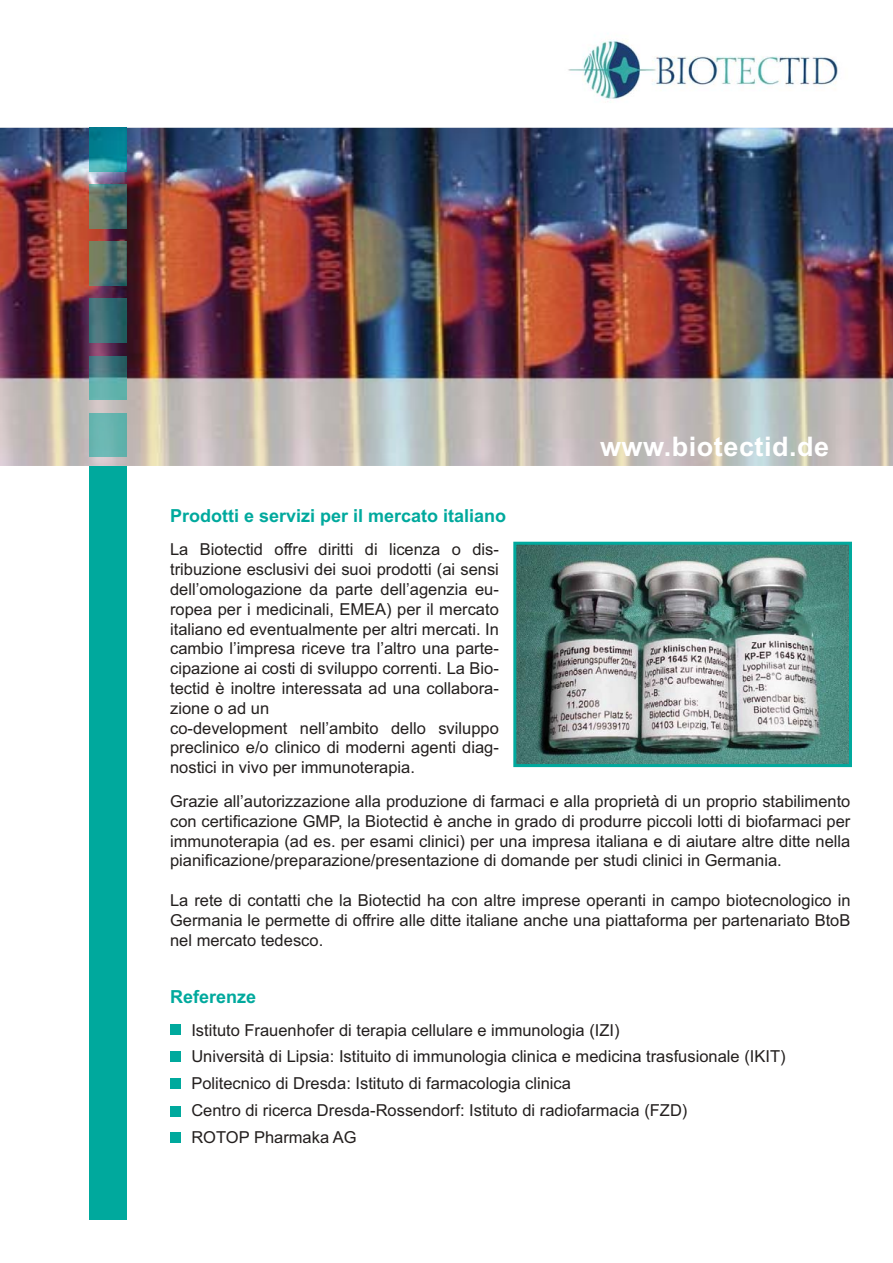
<style>
.page{position:relative;width:893px;height:1263px;background:#fff}
.page>*{position:absolute;margin:0;border:0;box-sizing:border-box;transform-origin:0 0}
.t1{font:700 27px "Arial";letter-spacing:.02em;color:#fff}
.t2{font:700 18px "Arial";color:#00a99d}
.t3{font:16.5px/19.8px "Arial";color:#231f1e}
</style>
<div class="page">
<img style="left:0;top:128px;width:892px;height:338px">
<div style="left:89px;top:466px;width:38px;height:754px;background:#00a99d"></div>
<img style="left:89px;top:413px;width:38px;height:44px">
<img style="left:89px;top:356px;width:38px;height:44px">
<img style="left:89px;top:299px;width:38px;height:43px">
<img style="left:89px;top:242px;width:38px;height:43px">
<img style="left:89px;top:185px;width:38px;height:43px">
<img style="left:89px;top:128px;width:38px;height:43px">
<img style="left:568px;top:40px;width:270px;height:63px">
<div style="left:170px;top:1024px;width:11px;height:10px;background:#00a99d"></div>
<div style="left:170px;top:1051px;width:11px;height:11px;background:#00a99d"></div>
<div style="left:170px;top:1078px;width:11px;height:11px;background:#00a99d"></div>
<div style="left:170px;top:1107px;width:11px;height:10px;background:#00a99d"></div>
<div style="left:170px;top:1132px;width:11px;height:11px;background:#00a99d"></div>
<img style="left:517px;top:546px;width:331px;height:217px">
<div style="left:513px;top:542px;width:339px;height:225px;border:3px solid #00a99d"></div>
<p class="t2" style="left:170px;top:510px;width:337px">Prodotti e servizi per il mercato italiano</p>
<p class="t3" style="left:170px;top:541px;width:330px">La Biotectid offre diritti di licenza o dis&shy;tribuzione esclusivi dei suoi prodotti (ai sensi dell’omologazione da parte dell’agenzia eu&shy;ropea per i medicinali, EMEA) per il mercato italiano ed eventualmente per altri mercati. In cambio l’impresa riceve tra l’altro una parte&shy;cipazione ai costi di sviluppo correnti. La Bio&shy;tectid è inoltre interessata ad una collabora&shy;zione o ad un<br>co-development nell’ambito dello sviluppo preclinico e/o clinico di moderni agenti diag&shy;nostici in vivo per immunoterapia.</p>
<h1 class="t1" style="left:600px;top:437px;width:231px">www.biotectid.de</h1>
<p class="t3" style="left:170px;top:793px;width:681px;text-align:justify">Grazie all’autorizzazione alla produzione di farmaci e alla proprietà di un proprio stabilimento con certificazione GMP, la Biotectid è anche in grado di produrre piccoli lotti di biofarmaci per immunoterapia (ad es. per esami clinici) per una impresa italiana e di aiutare altre ditte nella pianificazione/preparazione/presentazione di domande per studi clinici in Germania.</p>
<p class="t3" style="left:170px;top:892px;width:682px;text-align:justify">La rete di contatti che la Biotectid ha con altre imprese operanti in campo biotecnologico in Germania le permette di offrire alle ditte italiane anche una piattaforma per partenariato BtoB nel mercato tedesco.</p>
<p class="t2" style="left:170px;top:990px;width:87px">Referenze</p>
<p class="t3" style="left:191px;top:1018px;width:595px;line-height:27px">Istituto Frauenhofer di terapia cellulare e immunologia (IZI)<br>Università di Lipsia: Istituito di immunologia clinica e medicina trasfusionale (IKIT)<br>Politecnico di Dresda: Istituto di farmacologia clinica<br>Centro di ricerca Dresda-Rossendorf: Istituto di radiofarmacia (FZD)<br>ROTOP Pharmaka AG</p>
</div>
